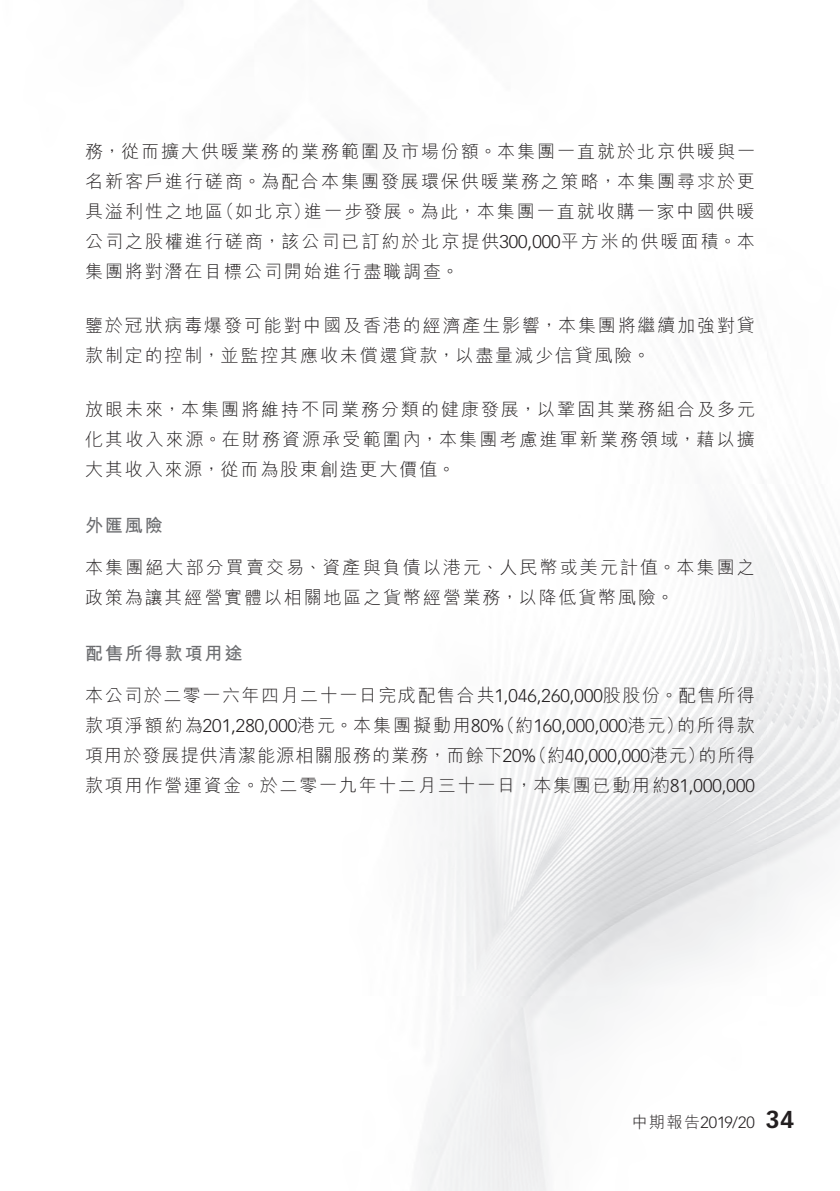
<style>
.page{position:relative;width:840px;height:1191px;background:#fff}
.page>*{position:absolute;margin:0;border:0;box-sizing:border-box;transform-origin:0 0}
.t1{font:700 24px "Vectora LT Std";color:#231f20}
._11_P0{font:300 18px/30px "M Hei HK";letter-spacing:.105em;color:#231f20}
._11_P0-2{font:300 18px/30px "M Hei HK";letter-spacing:.085em;color:#231f20;text-align:right}
._11_P0-3{font:300 18px "Vectora LT Std";letter-spacing:.005em;color:#231f20}
._04___H2{font:700 18px "M Hei HK";letter-spacing:.105em;color:#6c6d70}
.t2{font:300 16px "Vectora LT Std";color:#231f20}
.s1{font-family:"Vectora LT Std"}
.s2{font-family:"M Hei HK"}
</style>
<div class="page">
<img style="left:421px;top:324px;width:418px;height:867px">
<p class="_11_P0" style="left:85px;top:136px;width:671px;text-align:right">務，從而擴大供暖業務的業務範圍及市場份額。本集團一直就於北京供暖與一名新客戶進行磋商。為配合本集團發展環保供暖業務之策略，本集團尋求於更進一步發展。為此，本集團一直就收購一家中國供暖</p>
<p class="_11_P0" style="left:216px;top:196px;width:96px">（如北京）</p>
<p class="_11_P0" style="left:85px;top:196px;width:671px">具溢利性之地區<br>公司之股權進行磋商，該公司已訂約於北京提供<span class="s1">300,000</span>平方米的供暖面積。本集團將對潛在目標公司開始進行盡職調查。</p>
<p class="_11_P0" style="left:85px;top:310px;width:671px">鑒於冠狀病毒爆發可能對中國及香港的經濟產生影響，本集團將繼續加強對貸款制定的控制，並監控其應收未償還貸款，以盡量減少信貸風險。</p>
<p class="_11_P0" style="left:85px;top:394px;width:671px;text-align:justify">放眼未來，本集團將維持不同業務分類的健康發展，以鞏固其業務組合及多元化其收入來源。在財務資源承受範圍內，本集團考慮進軍新業務領域，藉以擴大其收入來源，從而為股東創造更大價值。</p>
<p class="_04___H2" style="left:85px;top:512px;width:79px">外匯風險</p>
<p class="_11_P0" style="left:85px;top:552px;width:670px">本集團絕大部分買賣交易、資產與負債以港元、人民幣或美元計值。本集團之政策為讓其經營實體以相關地區之貨幣經營業務，以降低貨幣風險。</p>
<p class="_04___H2" style="left:85px;top:640px;width:159px">配售所得款項用途</p>
<p class="_11_P0-2" style="left:85px;top:680px;width:670px">本公司於二零一六年四月二十一日完成配售合共<span class="s1">1,046,260,000</span>股股份。配售所得的所得款</p>
<p class="_11_P0-3" style="left:497px;top:715px;width:188px"><span class="s2">（約</span>160,000,000<span class="s2">港元）</span></p>
<p class="_11_P0" style="left:85px;top:710px;width:420px">款項淨額約為<span class="s1">201,280,000</span>港元。本集團擬動用<span class="s1">80%</span></p>
<p class="_11_P0-3" style="left:528px;top:745px;width:178px"><span class="s2">（約</span>40,000,000<span class="s2">港元）</span></p>
<p class="_11_P0" style="left:85px;top:740px;width:670px">項用於發展提供清潔能源相關服務的業務，而餘下<span class="s1">20%<br></span>款項用作營運資金。於二零一九年十二月三十一日，本集團已動用約<span class="s1">81,000,000</span></p>
<p class="_11_P0" style="left:698px;top:740px;width:58px">的所得</p>
<p class="t2" style="left:631px;top:1112px;width:124px"><span class="s2">中期報告</span>2019/20</p>
<h1 class="t1" style="left:765px;top:1104px;width:30px">34</h1>
</div>
